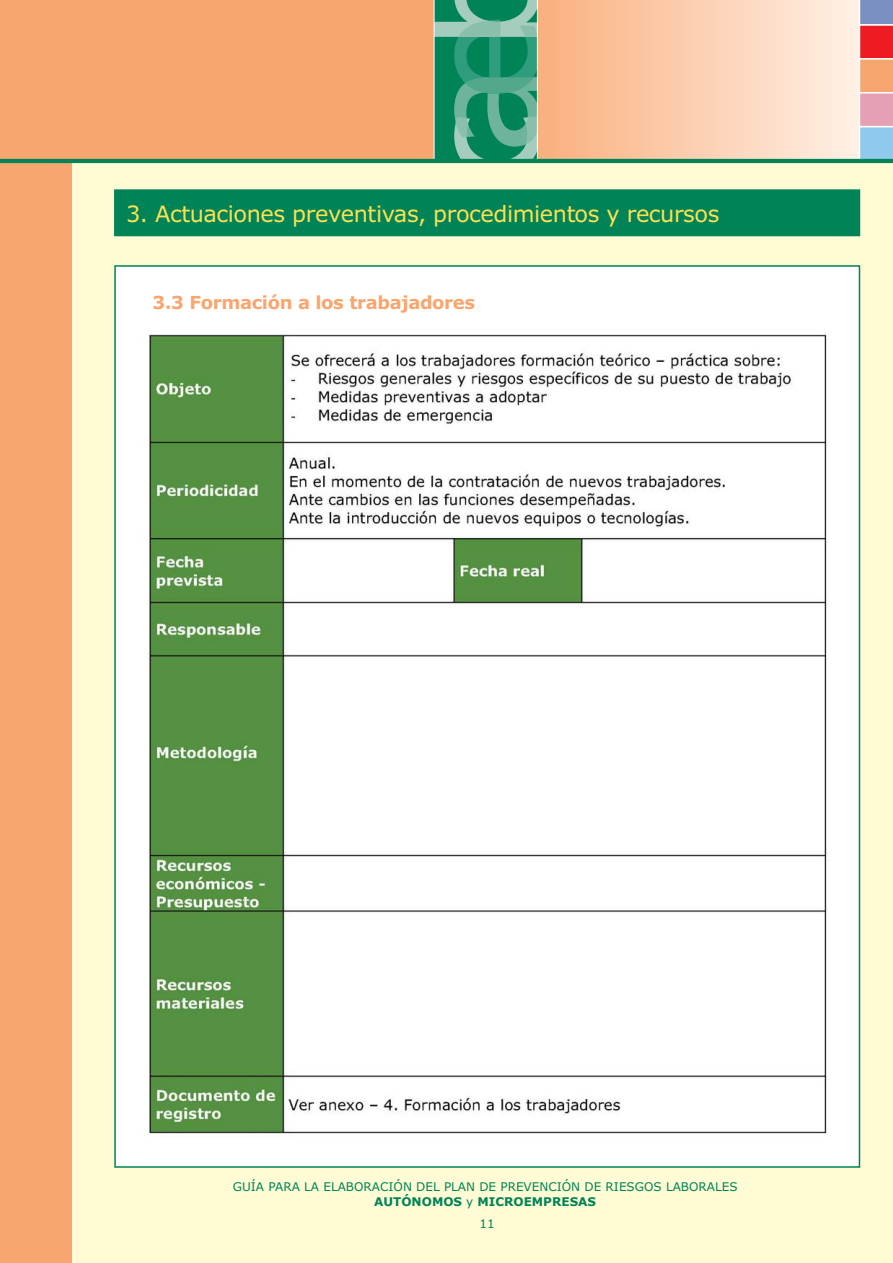
<style>
.page{position:relative;width:893px;height:1263px;background:#fff}
.page>*{position:absolute;margin:0;border:0;box-sizing:border-box;transform-origin:0 0}
.t1{font:22.5px "Verdana";letter-spacing:-.02em;color:#fce152}
.t2{font:700 18px "Verdana";letter-spacing:-.02em;color:#f9a56f}
.t3{font:12px/15px "Verdana";color:#008357;text-align:center}
.s1{font-weight:700}
</style>
<div class="page">
<div style="left:0;top:162px;width:72px;height:1101px;background:#f9a56f"></div>
<div style="left:72px;top:163px;width:820px;height:1100px;background:#fffcd5"></div>
<div style="left:114px;top:189px;width:746px;height:47px;background:#008357;border:2px solid #008357"></div>
<div style="left:114px;top:265px;width:746px;height:903px;background:#fff;border:2px solid #008357"></div>
<img style="left:149px;top:334px;width:678px;height:800px">
<svg style="left:538px;top:0;width:320px;height:159px;background:#fccfb1"></svg>
<div style="left:0;top:0;width:487px;height:161px;background:#f9a56f"></div>
<svg style="left:433px;top:0;width:105px;height:159px;background:#399c7b"></svg>
<svg style="left:858px;top:0;width:34px;height:159px;background:#ce969f"></svg>
<hr style="left:0;top:159px;width:892px;height:4px;background:#008357">
<h1 class="t1" style="left:126px;top:205px;width:595px">3. Actuaciones preventivas, procedimientos y recursos</h1>
<h2 class="t2" style="left:153px;top:296px;width:324px">3.3 Formación a los trabajadores</h2>
<p class="t3" style="left:233px;top:1180px;width:506px">GUÍA PARA LA ELABORACIÓN DEL PLAN DE PREVENCIÓN DE RIESGOS LABORALES<br><span class="s1">AUTÓNOMOS</span> y <span class="s1">MICROEMPRESAS</span></p>
<p class="t3" style="left:479px;top:1217px;width:17px">11</p>
</div>
